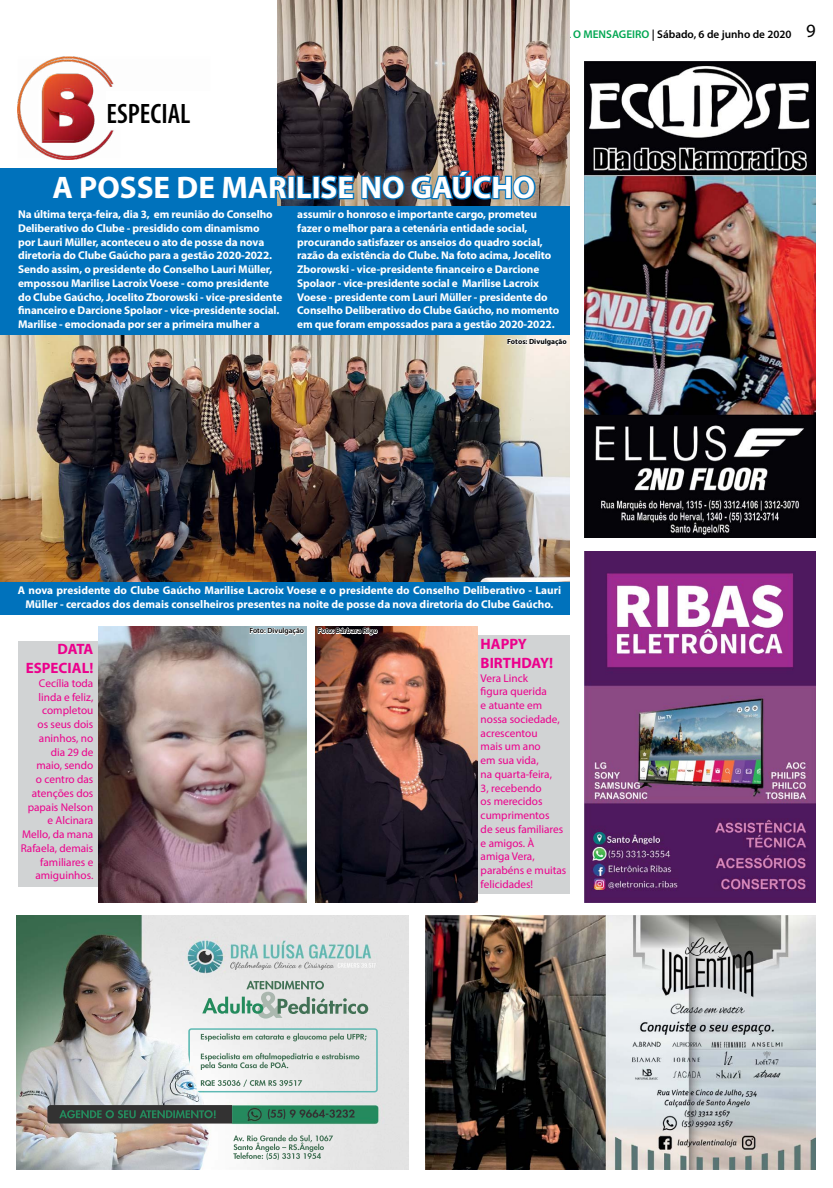
<style>
.page{position:relative;width:833px;height:1188px;background:#fff}
.page>*{position:absolute;margin:0;border:0;box-sizing:border-box;transform-origin:0 0}
.t1{font:700 31.25px "Myriad Pro";color:#fff}
.t2{font:600 condensed 28.12px "Myriad Pro";color:#000}
.t3{font:700 15px/18.8px "Myriad Pro";color:#ec008c;text-align:right}
.t4{font:700 11.25px/13.8px "Myriad Pro";letter-spacing:-.01em;color:#fff}
.t5{font:11.25px/13.8px "Myriad Pro";color:#ec008c;text-align:right}
.t6{font:600 11.25px "Myriad Pro";color:#000}
.t7{font:600 7.5px "Myriad Pro";color:#000}
.t8{font:700 7.5px "Myriad Pro";color:#000}
.s1{color:#00a651}
.s2{font-weight:400;font-size:18.75px}
</style>
<div class="page">
<img style="left:584px;top:61px;width:231px;height:476px">
<img style="left:425px;top:915px;width:390px;height:254px">
<img style="left:584px;top:551px;width:231px;height:351px">
<img style="left:17px;top:915px;width:391px;height:254px">
<img style="left:188px;top:1027px;width:190px;height:65px">
<img style="left:47px;top:1104px;width:185px;height:19px">
<img style="left:18px;top:57px;width:96px;height:101px">
<div style="left:106px;top:92px;width:114px;height:35px;background:#fff"></div>
<div style="left:18px;top:641px;width:94px;height:245px;background:#d1d3d4"></div>
<div style="left:476px;top:635px;width:94px;height:258px;background:#d1d3d4"></div>
<img style="left:98px;top:626px;width:208px;height:276px">
<div style="left:0;top:168px;width:570px;height:446px;background:#0072bc"></div>
<img style="left:278px;top:0;width:292px;height:205px">
<img style="left:277px;top:160px;width:260px;height:41px">
<img style="left:1px;top:335px;width:569px;height:246px">
<svg style="left:249px;top:626px;width:55px;height:17px"></svg>
<svg style="left:506px;top:335px;width:62px;height:12px"></svg>
<img style="left:315px;top:626px;width:162px;height:276px">
<svg style="left:317px;top:626px;width:61px;height:13px"></svg>
<h2 class="t2" style="left:106px;top:98px;width:86px">ESPECIAL</h2>
<p class="t6" style="left:532px;top:27px;width:285px"><span class="s1">JORNAL O MENSAGEIRO</span> | Sábado, 6 de junho de 2020 <span class="s2">9</span></p>
<h1 class="t1" style="left:52px;top:167px;width:484px">A POSSE DE MARILISE NO GAÚCHO</h1>
<p class="t4" style="left:18px;top:207px;width:266px">Na última terça-feira, dia 3, em reunião do Conselho Deliberativo do Clube - presidido com dinamismo<br>por Lauri Müller, aconteceu o ato de posse da nova diretoria do Clube Gaúcho para a gestão 2020-2022.<br>Sendo assim, o presidente do Conselho Lauri Müller, empossou Marilise Lacroix Voese - como presidente do Clube Gaúcho, Jocelito Zborowski - vice-presidente financeiro e Darcione Spolaor - vice-presidente social.<br>Marilise - emocionada por ser a primeira mulher a</p>
<p class="t4" style="left:297px;top:207px;width:264px">assumir o honroso e importante cargo, prometeu fazer o melhor para a cetenária entidade social, procurando satisfazer os anseios do quadro social, razão da existência do Clube. Na foto acima, Jocelito Zborowski - vice-presidente financeiro e Darcione Spolaor - vice-presidente social e Marilise Lacroix Voese - presidente com Lauri Müller - presidente do Conselho Deliberativo do Clube Gaúcho, no momento em que foram empossados para a gestão 2020-2022.</p>
<p class="t8" style="left:507px;top:336px;width:61px">Fotos: Divulgação</p>
<p class="t4" style="left:18px;top:583px;width:545px;text-align:center">A nova presidente do Clube Gaúcho Marilise Lacroix Voese e o presidente do Conselho Deliberativo - Lauri<br>Müller - cercados dos demais conselheiros presentes na noite de posse da nova diretoria do Clube Gaúcho.</p>
<p class="t7" style="left:249px;top:626px;width:56px">Foto: Divulgação</p>
<p class="t7" style="left:318px;top:626px;width:61px">Foto: Bárbara Rigo</p>
<h3 class="t3" style="left:26px;top:639px;width:69px">DATA<br>ESPECIAL!</h3>
<p class="t5" style="left:21px;top:675px;width:74px">Cecília toda linda e feliz, completou<br>os seus dois aninhos, no<br>dia 29 de<br>maio, sendo<br>o centro das atenções dos papais Nelson e Alcinara<br>Mello, da mana<br>Rafaela, demais familiares e amiguinhos.</p>
<h3 class="t3" style="left:480px;top:634px;width:74px;text-align:left">HAPPY<br>BIRTHDAY!</h3>
<p class="t5" style="left:480px;top:670px;width:87px;text-align:left">Vera Linck<br>figura querida<br>e atuante em nossa sociedade, acrescentou<br>mais um ano<br>em sua vida,<br>na quarta-feira,<br>3, recebendo<br>os merecidos cumprimentos<br>de seus familiares e amigos. À amiga Vera, parabéns e muitas felicidades!</p>
</div>
